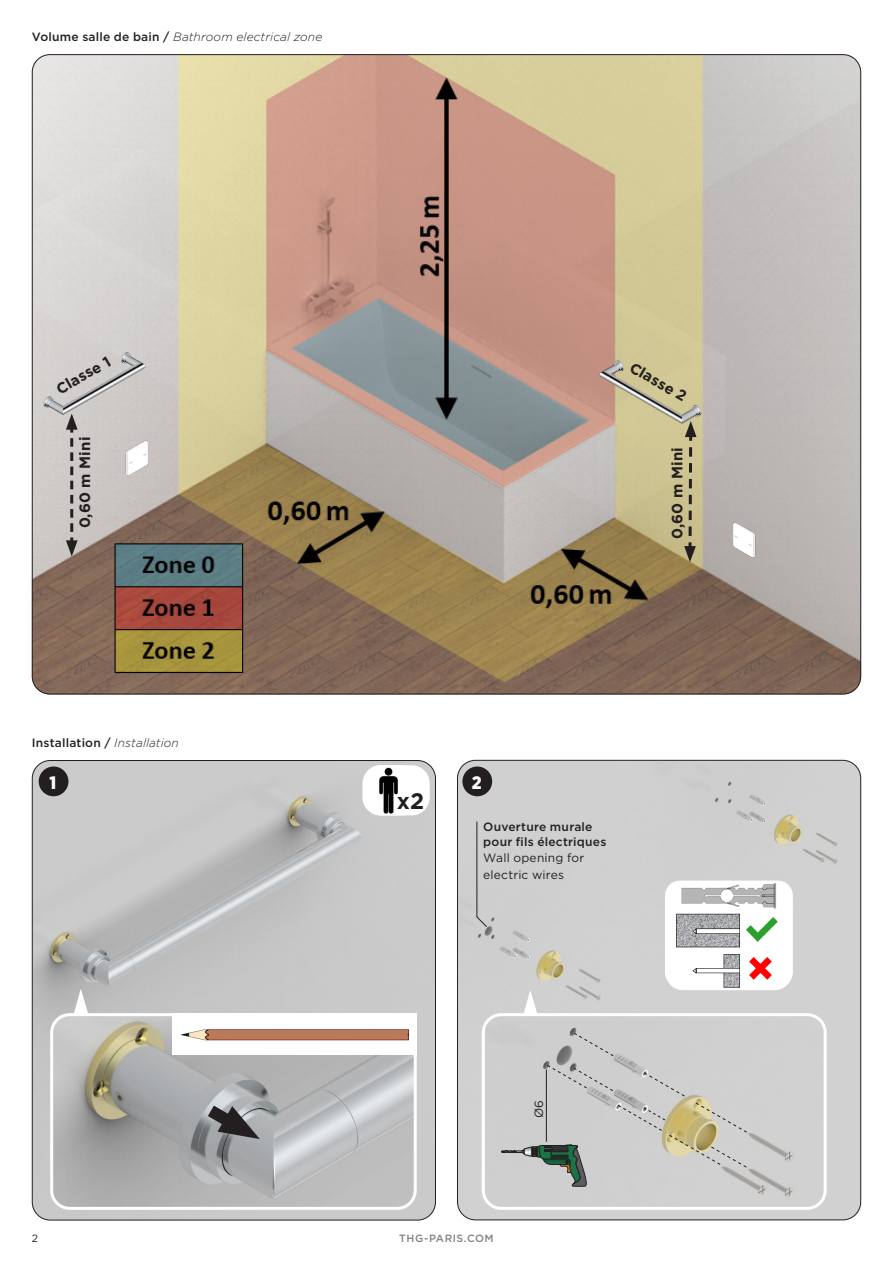
<style>
.page{position:relative;width:893px;height:1263px;background:#fff}
.page>*{position:absolute;margin:0;border:0;box-sizing:border-box;transform-origin:0 0}
.Titre_EN{font:700 22.5px "Gotham";color:#231f20}
.t1{font:900 18px "Gotham Narrow";color:#fff}
.Titre_EN-2{font:700 15px "Gotham";letter-spacing:.01em;color:#231f20}
.Titre_FR{font:italic 300 12px "Gotham";letter-spacing:.01em;color:#231f20}
.Titre_EN-3{font:500 12px/14.4px "Gotham";letter-spacing:.02em;color:#231f20}
.Titre_EN-4{font:12px "Gotham";letter-spacing:.015em;color:#231f20}
.Titre_FR-2{font:500 12px "Gotham";letter-spacing:.015em;color:#231f20}
.t2{font:500 10.5px "Gotham";letter-spacing:.045em;color:#808285}
.t3{font:10.5px "Gotham";color:#231f20}
.s1{font-weight:500;font-style:normal}
.s2{font-weight:300;font-style:italic}
</style>
<div class="page">
<img style="left:32px;top:54px;width:829px;height:640px">
<img style="left:114px;top:438px;width:39px;height:47px">
<img style="left:728px;top:519px;width:39px;height:47px">
<svg style="left:66px;top:437px;width:12px;height:119px"></svg>
<svg style="left:684px;top:445px;width:12px;height:117px"></svg>
<img style="left:41px;top:330px;width:106px;height:107px">
<img style="left:598px;top:339px;width:106px;height:106px">
<img style="left:32px;top:761px;width:403px;height:459px">
<div style="left:457px;top:760px;width:404px;height:460px;background:#d0d0d0"></div>
<img style="left:52px;top:1015px;width:363px;height:193px">
<div style="left:50px;top:1013px;width:367px;height:197px;border:3px solid #fff;border-radius:18px"></div>
<div style="left:486px;top:1015px;width:339px;height:193px;background:#d0d0d0"></div>
<div style="left:482px;top:1013px;width:345px;height:197px;border:3px solid #fff;border-radius:18px"></div>
<svg style="left:74px;top:989px;width:14px;height:25px"></svg>
<svg style="left:523px;top:990px;width:15px;height:25px"></svg>
<svg style="left:573px;top:1032px;width:41px;height:25px"></svg>
<svg style="left:501px;top:1064px;width:247px;height:122px;background:#c4c4bf"></svg>
<svg style="left:476px;top:916px;width:12px;height:12px"></svg>
<hr style="left:477px;top:821px;width:1px;height:96px;background:#231f20">
<svg style="left:194px;top:1094px;width:66px;height:50px;background:#87898c"></svg>
<img style="left:173px;top:1014px;width:244px;height:41px">
<div style="left:39px;top:766px;width:29px;height:30px;background:#231f20;border-radius:50%"></div>
<div style="left:462px;top:766px;width:30px;height:30px;background:#231f20;border-radius:50%"></div>
<svg style="left:665px;top:880px;width:128px;height:110px"></svg>
<div style="left:362px;top:765px;width:68px;height:50px;background:#fff;border-radius:18px"></div>
<img style="left:371px;top:765px;width:27px;height:50px">
<p class="Titre_FR" style="left:32px;top:30px;width:292px"><span class="s1">Volume salle de bain /</span> Bathroom electrical zone</p>
<p class="Titre_EN-2" style="left:52px;top:381px;width:62px;rotate:-30deg">Classe 1</p>
<p class="Titre_EN-2" style="left:636px;top:357px;width:65px;rotate:30deg">Classe 2</p>
<p class="Titre_EN-2" style="left:75px;top:528px;width:93px;rotate:-90deg">0,60 m Mini</p>
<p class="Titre_EN-2" style="left:667px;top:539px;width:93px;rotate:-90deg">0,60 m Mini</p>
<p class="Titre_FR-2" style="left:32px;top:735px;width:148px">Installation / <span class="s2">Installation</span></p>
<p class="t1" style="left:50px;top:770px;width:8px">1</p>
<p class="t1" style="left:472px;top:770px;width:11px">2</p>
<p class="Titre_EN" style="left:397px;top:786px;width:29px">x2</p>
<p class="Titre_EN-3" style="left:483px;top:819px;width:125px">Ouverture murale pour fils électriques</p>
<p class="Titre_EN-4" style="left:483px;top:850px;width:103px">Wall opening for</p>
<p class="Titre_EN-4" style="left:483px;top:867px;width:82px">electric wires</p>
<p class="Titre_EN-4" style="left:531px;top:1118px;width:20px;rotate:-90deg">Ø6</p>
<p class="t3" style="left:32px;top:1231px;width:8px">2</p>
<p class="t2" style="left:399px;top:1231px;width:96px">THG-PARIS.COM</p>
</div>
